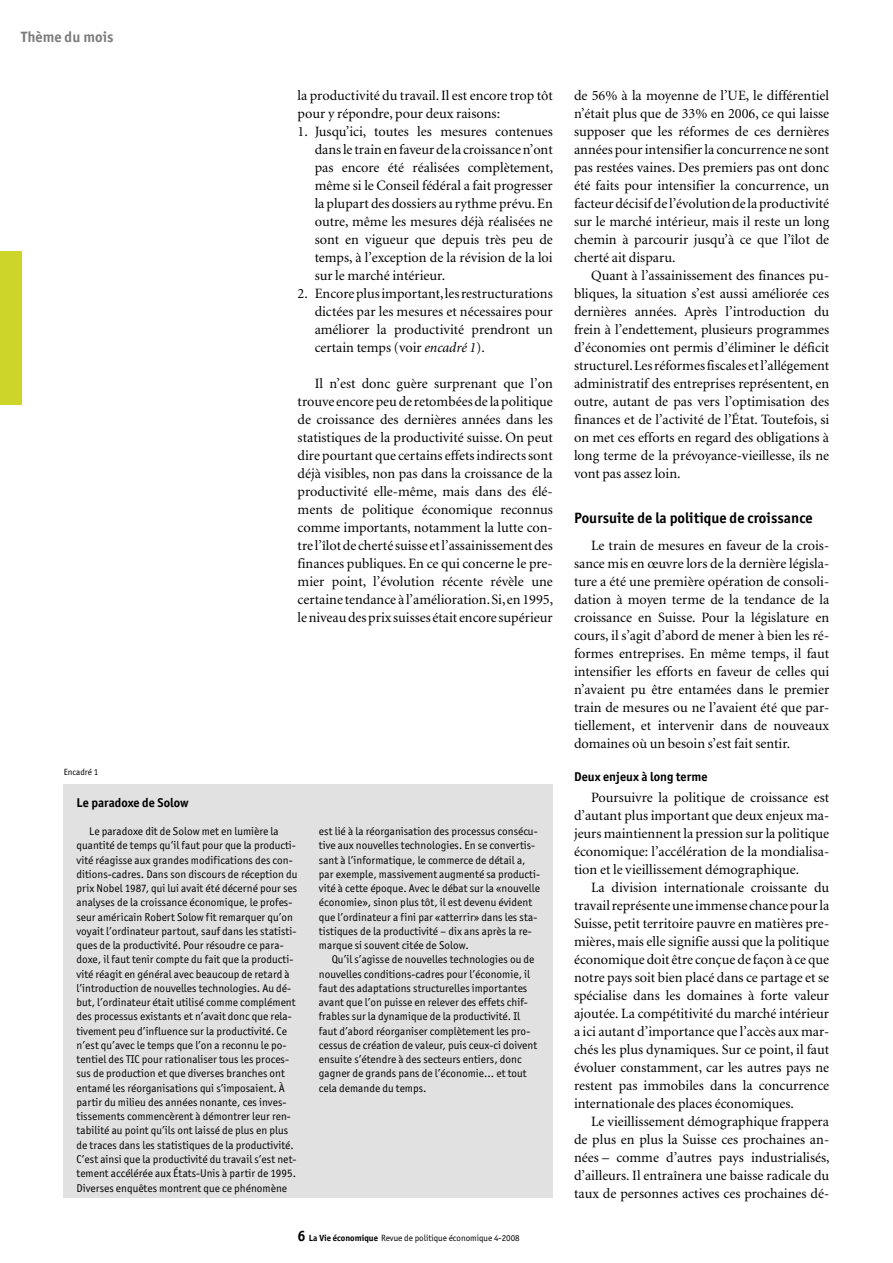
<style>
.page{position:relative;width:893px;height:1263px;background:#fff}
.page>*{position:absolute;margin:0;border:0;box-sizing:border-box;transform-origin:0 0}
._04_Zwischentitel_1{font:700 15px "Officina San ITC";letter-spacing:.005em;color:#000}
.t1{font:700 15px "Officina San ITC";letter-spacing:.005em;color:#7c7c7c}
._03_Grundschrift{font:14.25px/18px "Minion";color:#000;text-align:justify}
._05_Zwischentitel_2{font:700 12.75px "Officina San ITC";letter-spacing:.005em;color:#000}
._10_Kasten-Titel{font:700 12.75px "Officina San ITC";letter-spacing:.005em;color:#000}
._12_Kasten-Text{font:11.25px/14.2px "Officina San ITC";letter-spacing:.005em;color:#000}
._06_Abbildungen{font:9px "Officina San ITC";color:#000}
.s1{font-style:italic}
.s2{font-weight:700;font-size:15px}
.s3{font-weight:700}
</style>
<div class="page">
<div style="left:0;top:252px;width:21px;height:153px;background:#cdd52b"></div>
<div style="left:64px;top:783px;width:489px;height:414px;background:#e1e1e1"></div>
<p class="t1" style="left:21px;top:27px;width:94px">Thème du mois</p>
<p class="_03_Grundschrift" style="left:298px;top:86px;width:257px">la productivité du travail. Il est encore trop tôt pour y répondre, pour deux raisons:</p>
<p class="_03_Grundschrift" style="left:315px;top:122px;width:240px;text-indent:-17px">1. Jusqu’ici, toutes les mesures contenues dans le train en faveur de la croissance n’ont pas encore été réalisées complètement, même si le Conseil fédéral a fait progresser la plupart des dossiers au rythme prévu. En outre, même les mesures déjà réalisées ne sont en vigueur que depuis très peu de temps, à l’exception de la révision de la loi sur le marché intérieur.</p>
<p class="_03_Grundschrift" style="left:315px;top:284px;width:240px;text-indent:-17px">2. Encore plus important, les restructurations dictées par les mesures et nécessaires pour améliorer la productivité prendront un certain temps (voir <span class="s1">encadré 1</span>).</p>
<p class="_03_Grundschrift" style="left:298px;top:374px;width:257px;text-indent:17px">Il n’est donc guère surprenant que l’on trouve encore peu de retombées de la politique de croissance des dernières années dans les statistiques de la productivité suisse. On peut dire pourtant que certains effets indirects sont déjà visibles, non pas dans la croissance de la productivité elle-même, mais dans des élé&shy;ments de politique économique reconnus comme importants, notamment la lutte con&shy;tre l’îlot de cherté suisse et l’assainissement des finances publiques. En ce qui concerne le pre&shy;mier point, l’évolution récente révèle une certaine tendance à l’amélioration. Si, en 1995, le niveau des prix suisses était encore supérieur</p>
<p class="_06_Abbildungen" style="left:64px;top:767px;width:36px">Encadré 1</p>
<p class="_10_Kasten-Titel" style="left:77px;top:794px;width:113px">Le paradoxe de Solow</p>
<p class="_12_Kasten-Text" style="left:77px;top:824px;width:222px;text-indent:13px">Le paradoxe dit de Solow met en lumière la quantité de temps qu’il faut pour que la producti&shy;vité réagisse aux grandes modifications des con&shy;ditions-cadres. Dans son discours de réception du prix Nobel 1987, qui lui avait été décerné pour ses analyses de la croissance économique, le profes&shy;seur américain Robert Solow fit remarquer qu’on voyait l’ordinateur partout, sauf dans les statisti&shy;ques de la productivité. Pour résoudre ce para&shy;doxe, il faut tenir compte du fait que la producti&shy;vité réagit en général avec beaucoup de retard à l’introduction de nouvelles technologies. Au dé&shy;but, l’ordinateur était utilisé comme complément des processus existants et n’avait donc que rela&shy;tivement peu d’influence sur la productivité. Ce n’est qu’avec le temps que l’on a reconnu le po&shy;tentiel des TIC pour rationaliser tous les proces&shy;sus de production et que diverses branches ont entamé les réorganisations qui s’imposaient. À partir du milieu des années nonante, ces inves&shy;tissements commencèrent à démontrer leur ren&shy;tabilité au point qu’ils ont laissé de plus en plus de traces dans les statistiques de la productivité.<br>C’est ainsi que la productivité du travail s’est net&shy;tement accélérée aux États-Unis à partir de 1995.<br>Diverses enquêtes montrent que ce phénomène</p>
<p class="_12_Kasten-Text" style="left:319px;top:824px;width:223px">est lié à la réorganisation des processus consécu&shy;tive aux nouvelles technologies. En se convertis&shy;sant à l’informatique, le commerce de détail a, par exemple, massivement augmenté sa producti&shy;vité à cette époque. Avec le débat sur la «nouvelle économie», sinon plus tôt, il est devenu évident que l’ordinateur a fini par «atterrir» dans les sta&shy;tistiques de la productivité – dix ans après la re&shy;marque si souvent citée de Solow.</p>
<p class="_12_Kasten-Text" style="left:319px;top:952px;width:220px;text-indent:13px">Qu’il s’agisse de nouvelles technologies ou de nouvelles conditions-cadres pour l’économie, il faut des adaptations structurelles importantes avant que l’on puisse en relever des effets chif&shy;frables sur la dynamique de la productivité. Il faut d’abord réorganiser complètement les pro&shy;cessus de création de valeur, puis ceux-ci doivent ensuite s’étendre à des secteurs entiers, donc gagner de grands pans de l’économie... et tout cela demande du temps.</p>
<p class="_06_Abbildungen" style="left:298px;top:1232px;width:224px"><span class="s2">6</span> <span class="s3">La Vie économique</span> Revue de politique économique 4-2008</p>
<p class="_03_Grundschrift" style="left:574px;top:86px;width:257px">de 56% à la moyenne de l’UE, le différentiel n’était plus que de 33% en 2006, ce qui laisse supposer que les réformes de ces dernières années pour intensifier la concurrence ne sont pas restées vaines. Des premiers pas ont donc été faits pour intensifier la concurrence, un facteur décisif de l’évolution de la productivité sur le marché intérieur, mais il reste un long chemin à parcourir jusqu’à ce que l’îlot de cherté ait disparu.</p>
<p class="_03_Grundschrift" style="left:574px;top:266px;width:257px;text-indent:17px">Quant à l’assainissement des finances pu&shy;bliques, la situation s’est aussi améliorée ces dernières années. Après l’introduction du frein à l’endettement, plusieurs programmes d’économies ont permis d’éliminer le déficit structurel. Les réformes fiscales et l’allégement administratif des entreprises représentent, en outre, autant de pas vers l’optimisation des finances et de l’activité de l’État. Toutefois, si on met ces efforts en regard des obligations à long terme de la prévoyance-vieillesse, ils ne vont pas assez loin.</p>
<p class="_04_Zwischentitel_1" style="left:574px;top:508px;width:240px">Poursuite de la politique de croissance</p>
<p class="_03_Grundschrift" style="left:574px;top:536px;width:257px;text-indent:17px">Le train de mesures en faveur de la crois&shy;sance mis en œuvre lors de la dernière législa&shy;ture a été une première opération de consoli&shy;dation à moyen terme de la tendance de la croissance en Suisse. Pour la législature en cours, il s’agit d’abord de mener à bien les ré&shy;formes entreprises. En même temps, il faut intensifier les efforts en faveur de celles qui n’avaient pu être entamées dans le premier train de mesures ou ne l’avaient été que par&shy;tiellement, et intervenir dans de nouveaux domaines où un besoin s’est fait sentir.</p>
<p class="_05_Zwischentitel_2" style="left:574px;top:768px;width:135px">Deux enjeux à long terme</p>
<p class="_03_Grundschrift" style="left:574px;top:788px;width:257px;text-indent:17px">Poursuivre la politique de croissance est d’autant plus important que deux enjeux ma&shy;jeurs maintiennent la pression sur la politique économique: l’accélération de la mondialisa&shy;tion et le vieillissement démographique.</p>
<p class="_03_Grundschrift" style="left:574px;top:878px;width:257px;text-indent:17px">La division internationale croissante du travail représente une immense chance pour la Suisse, petit territoire pauvre en matières pre&shy;mières, mais elle signifie aussi que la politique économique doit être conçue de façon à ce que notre pays soit bien placé dans ce partage et se spécialise dans les domaines à forte valeur ajoutée. La compétitivité du marché intérieur a ici autant d’importance que l’accès aux mar&shy;chés les plus dynamiques. Sur ce point, il faut évoluer constamment, car les autres pays ne restent pas immobiles dans la concurrence internationale des places économiques.</p>
<p class="_03_Grundschrift" style="left:574px;top:1112px;width:257px;text-indent:17px">Le vieillissement démographique frappera de plus en plus la Suisse ces prochaines an&shy;nées – comme d’autres pays industrialisés, d’ailleurs. Il entraînera une baisse radicale du taux de personnes actives ces prochaines dé-</p>
</div>
